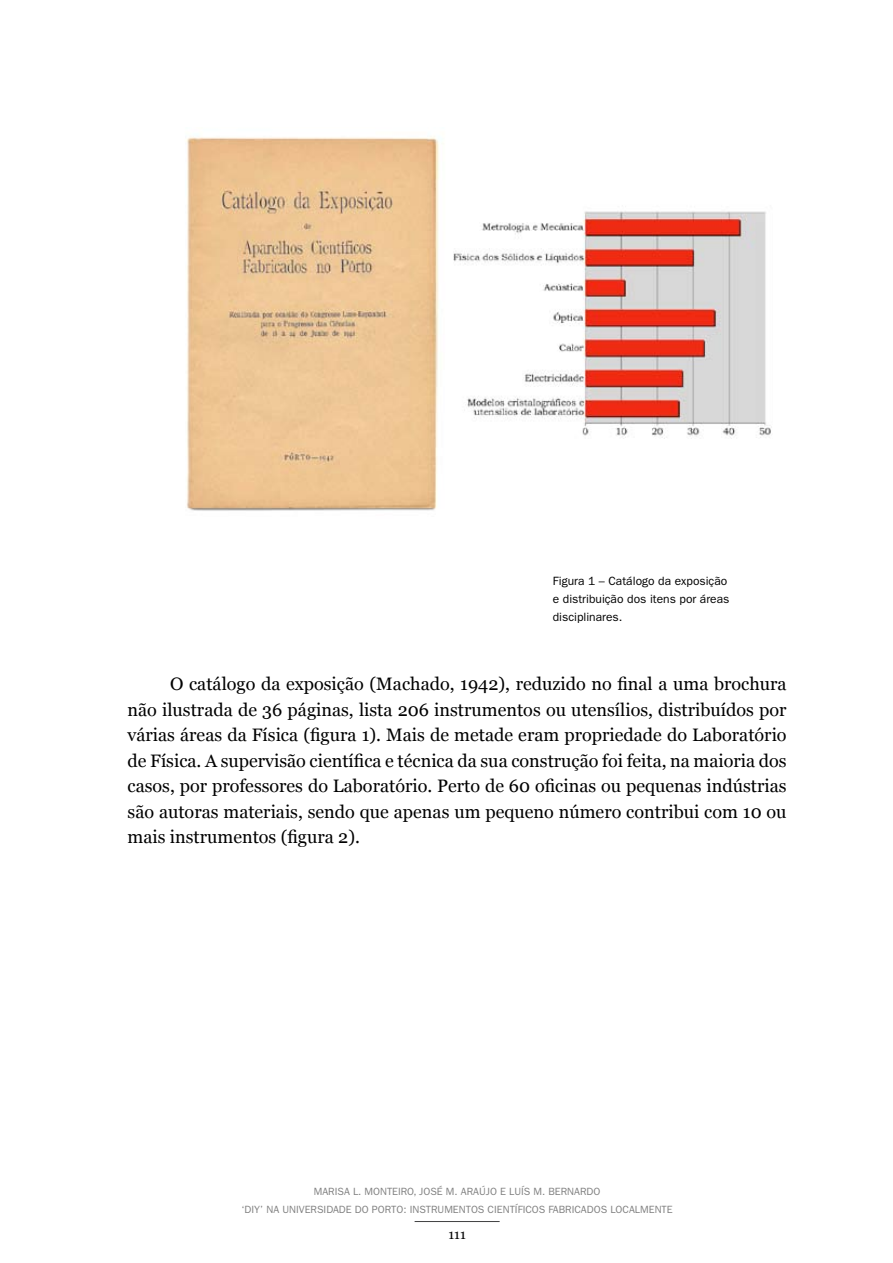
<style>
.page{position:relative;width:893px;height:1263px;background:#fff}
.page>*{position:absolute;margin:0;border:0;box-sizing:border-box;transform-origin:0 0}
.t1{font:18px/25.5px "Georgia";color:#000;text-align:justify}
.t2{font:13.5px "Georgia";color:#000}
.t3{font:12px/18px "ITC Franklin Gothic Std";color:#000}
.t4{font:10.5px/18px "ITC Franklin Gothic Std";color:#808080;text-align:center}
</style>
<div class="page">
<hr style="left:415px;top:1221px;width:85px;height:1px;background:#414142">
<img style="left:186px;top:136px;width:586px;height:375px">
<p class="t3" style="left:553px;top:572px;width:178px">FIGURA 1 – CATÁLOGO DA EXPOSIÇÃO<br>E DISTRIBUIÇÃO DOS ITENS POR ÁREAS<br>DISCIPLINARES.</p>
<p class="t1" style="left:128px;top:671px;width:661px;text-indent:43px">O catálogo da exposição (Machado, 1942), reduzido no final a uma brochura não ilustrada de 36 páginas, lista 206 instrumentos ou utensílios, distribuídos por várias áreas da Física (figura 1). Mais de metade eram propriedade do Laboratório de Física. A supervisão científica e técnica da sua construção foi feita, na maioria dos casos, por professores do Laboratório. Perto de 60 oficinas ou pequenas indústrias são autoras materiais, sendo que apenas um pequeno número contribui com 10 ou mais instrumentos (figura 2).</p>
<p class="t4" style="left:241px;top:1182px;width:433px">MARISA L. MONTEI RO, JOSÉ M . ARAÚJO E LU ÍS M . BERNARDO<br>‘DIY’ NA UNIVERSIDADE DO PORTO: I NSTRU MENTOS CI ENTÍFI COS FABRI CADOS LOCALMENTE</p>
<p class="t2" style="left:448px;top:1227px;width:19px">111</p>
</div>
